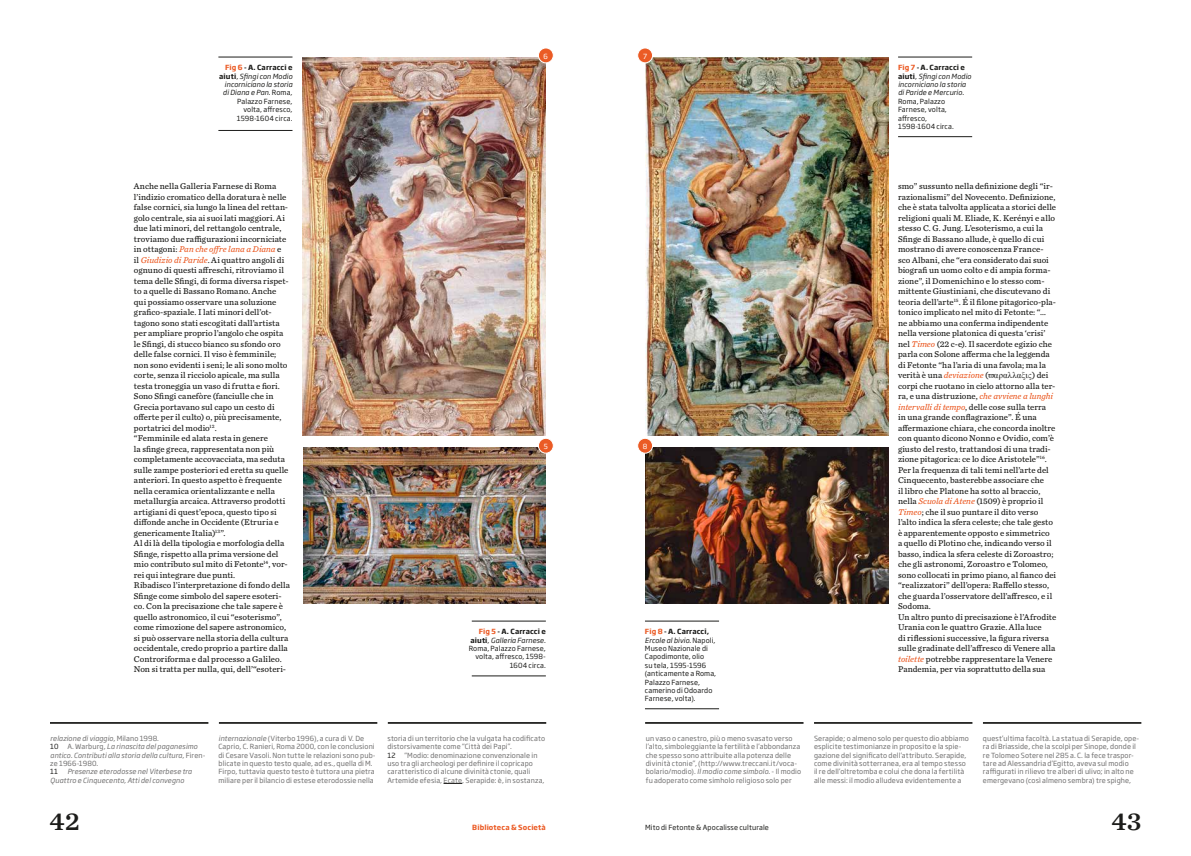
<style>
.page{position:relative;width:1191px;height:856px;background:#fff}
.page>*{position:absolute;margin:0;border:0;box-sizing:border-box;transform-origin:0 0}
.t1{font:26.25px "Chronicle Text G1 Semi";color:#1d1d1b}
.t2{font:8.75px/10.5px "Chronicle Text G4";letter-spacing:.005em;color:#1d1d1b}
.t3{font:7px/8.4px "Soho Gothic Pro";letter-spacing:.015em;color:#706f6f}
.t4{font:7px/8.4px "Soho Gothic Pro";letter-spacing:.015em;color:#1d1d1b;text-align:right}
.t5{font:italic 7px/8.4px "Soho Gothic Pro";letter-spacing:.01em;color:#706f6f}
.t6{font:700 7px "Soho Gothic Pro";letter-spacing:.015em;color:#eb5b25}
.t7{font:7px "Soho Gothic Pro";color:#fff}
.s1{font-weight:700;color:#eb5b25}
.s2{font-weight:700}
.s3{font-style:italic}
.s4{font-style:italic;color:#eb5b25}
.s5{font-family:"Times New Roman"}
.s6{font-style:normal}
.s7{font-style:normal;color:#1d1d1b}
</style>
<div class="page">
<svg style="left:443px;top:783px;width:19px;height:1px"></svg>
<hr style="left:645px;top:722px;width:158px;height:2px;background:#1d1d1b">
<hr style="left:50px;top:722px;width:158px;height:2px;background:#1d1d1b">
<hr style="left:814px;top:722px;width:158px;height:2px;background:#1d1d1b">
<hr style="left:219px;top:722px;width:158px;height:2px;background:#1d1d1b">
<hr style="left:983px;top:722px;width:158px;height:2px;background:#1d1d1b">
<hr style="left:388px;top:722px;width:158px;height:2px;background:#1d1d1b">
<img style="left:303px;top:447px;width:243px;height:156px">
<img style="left:646px;top:447px;width:243px;height:156px">
<img style="left:303px;top:57px;width:243px;height:378px">
<img style="left:645px;top:57px;width:243px;height:378px">
<div style="left:538px;top:48px;width:15px;height:15px;background:#eb5b25;border-radius:50%"></div>
<div style="left:538px;top:48px;width:16px;height:15px;border:1px solid #fff;border-radius:50%"></div>
<div style="left:538px;top:438px;width:15px;height:15px;background:#eb5b25;border-radius:50%"></div>
<div style="left:538px;top:438px;width:16px;height:15px;border:1px solid #fff;border-radius:50%"></div>
<div style="left:637px;top:48px;width:15px;height:15px;background:#eb5b25;border-radius:50%"></div>
<div style="left:637px;top:48px;width:16px;height:15px;border:1px solid #fff;border-radius:50%"></div>
<div style="left:637px;top:438px;width:15px;height:15px;background:#eb5b25;border-radius:50%"></div>
<div style="left:637px;top:438px;width:16px;height:15px;border:1px solid #fff;border-radius:50%"></div>
<hr style="left:218px;top:130px;width:74px;height:1px;background:#1d1d1b">
<hr style="left:218px;top:57px;width:74px;height:1px;background:#1d1d1b">
<hr style="left:472px;top:675px;width:74px;height:1px;background:#1d1d1b">
<hr style="left:472px;top:620px;width:74px;height:1px;background:#1d1d1b">
<hr style="left:645px;top:708px;width:74px;height:1px;background:#1d1d1b">
<hr style="left:645px;top:620px;width:74px;height:1px;background:#1d1d1b">
<hr style="left:898px;top:136px;width:74px;height:1px;background:#1d1d1b">
<hr style="left:898px;top:57px;width:74px;height:1px;background:#1d1d1b">
<p class="t4" style="left:219px;top:63px;width:75px"><span class="s1">Fig 6</span> <span class="s2">- A. Carracci e aiuti</span>, <span class="s3">Sfingi con Modio incorniciano la storia di Diana e Pan</span>. Roma,<br>Palazzo Farnese, volta, affresco,<br>1598-1604 circa.</p>
<p class="t7" style="left:543px;top:51px;width:6px">6</p>
<p class="t7" style="left:643px;top:51px;width:6px">7</p>
<p class="t4" style="left:898px;top:63px;width:75px;text-align:left"><span class="s1">Fig 7</span> <span class="s2">- A. Carracci e aiuti</span>, <span class="s3">Sfingi con Modio incorniciano la storia di Paride e Mercurio</span>.<br>Roma, Palazzo<br>Farnese, volta, affresco,<br>1598-1604 circa.</p>
<p class="t2" style="left:134px;top:180px;width:158px">Anche nella Galleria Farnese di Roma l’indizio cromatico della doratura è nelle false cornici, sia lungo la linea del rettan&shy;golo centrale, sia ai suoi lati maggiori. Ai due lati minori, del rettangolo centrale, troviamo due raffigurazioni incorniciate in ottagoni: <span class="s4">Pan che offre lana a Diana</span> e<br>il <span class="s4">Giudizio di Paride</span>. Ai quattro angoli di ognuno di questi affreschi, ritroviamo il tema delle Sfingi, di forma diversa rispet&shy;to a quelle di Bassano Romano. Anche qui possiamo osservare una soluzione grafico-spaziale. I lati minori dell’ot&shy;tagono sono stati escogitati dall’artista per ampliare proprio l’angolo che ospita le Sfingi, di stucco bianco su sfondo oro delle false cornici. Il viso è femminile; non sono evidenti i seni; le ali sono molto corte, senza il ricciolo apicale, ma sulla testa troneggia un vaso di frutta e fiori.<br>Sono Sfingi canefòre (fanciulle che in Grecia portavano sul capo un cesto di offerte per il culto) o, più precisamente, portatrici del modio<sup>12</sup>.<br>“Femminile ed alata resta in genere<br>la sfinge greca, rappresentata non più completamente accovacciata, ma seduta sulle zampe posteriori ed eretta su quelle anteriori. In questo aspetto è frequente nella ceramica orientalizzante e nella metallurgia arcaica. Attraverso prodotti artigiani di quest’epoca, questo tipo si diffonde anche in Occidente (Etruria e genericamente Italia)<sup>13</sup>”.<br>Al di là della tipologia e morfologia della Sfinge, rispetto alla prima versione del mio contributo sul mito di Fetonte<sup>14</sup>, vor&shy;rei qui integrare due punti.<br>Ribadisco l’interpretazione di fondo della Sfinge come simbolo del sapere esoteri&shy;co. Con la precisazione che tale sapere è quello astronomico, il cui “esoterismo”, come rimozione del sapere astronomico, si può osservare nella storia della cultura occidentale, credo proprio a partire dalla Controriforma e dal processo a Galileo.<br>Non si tratta per nulla, qui, dell’“esoteri-</p>
<p class="t2" style="left:898px;top:180px;width:160px">smo” sussunto nella definizione degli “ir&shy;razionalismi” del Novecento. Definizione, che è stata talvolta applicata a storici delle religioni quali M. Eliade, K. Kerényi e allo stesso C. G. Jung. L’esoterismo, a cui la Sfinge di Bassano allude, è quello di cui mostrano di avere conoscenza France&shy;sco Albani, che “era considerato dai suoi biografi un uomo colto e di ampia forma&shy;zione”, il Domenichino e lo stesso com&shy;mittente Giustiniani, che discutevano di teoria dell’arte<sup>15</sup>. É il filone pitagorico-pla&shy;tonico implicato nel mito di Fetonte: “… ne abbiamo una conferma indipendente nella versione platonica di questa ‘crisi’ nel <span class="s4">Timeo</span> (22 c-e). Il sacerdote egizio che parla con Solone afferma che la leggenda di Fetonte “ha l’aria di una favola; ma la verità è una <span class="s4">deviazione</span> ( <span class="s5">αραλλαξις</span>) dei corpi che ruotano in cielo attorno alla ter&shy;ra, e una distruzione, <span class="s4">che avviene a lunghi intervalli di tempo</span>, delle cose sulla terra<br>in una grande conflagrazione”. É una affermazione chiara, che concorda inoltre con quanto dicono Nonno e Ovidio, com’è giusto del resto, trattandosi di una tradi&shy;zione pitagorica: ce lo dice Aristotele”<sup>16</sup>.<br>Per la frequenza di tali temi nell’arte del Cinquecento, basterebbe associare che<br>il libro che Platone ha sotto al braccio, nella <span class="s4">Scuola di Atene</span> (1509) è proprio il <span class="s4">Timeo</span>; che il suo puntare il dito verso l’alto indica la sfera celeste; che tale gesto è apparentemente opposto e simmetrico<br>a quello di Plotino che, indicando verso il basso, indica la sfera celeste di Zoroastro; che gli astronomi, Zoroastro e Tolomeo, sono collocati in primo piano, al fianco dei “realizzatori” dell’opera: Raffello stesso, che guarda l’osservatore dell’affresco, e il Sodoma.<br>Un altro punto di precisazione è l’Afrodite Urania con le quattro Grazie. Alla luce<br>di riflessioni successive, la figura riversa sulle gradinate dell’affresco di Venere alla <span class="s4">toilette</span> potrebbe rappresentare la Venere Pandemia, per via soprattutto della sua</p>
<p class="t7" style="left:643px;top:441px;width:6px">8</p>
<p class="t7" style="left:544px;top:441px;width:6px">5</p>
<p class="t4" style="left:469px;top:627px;width:79px"><span class="s1">Fig 5</span> <span class="s2">- A. Carracci e aiuti</span>, <span class="s3">Galleria Farnese</span>.<br>Roma, Palazzo Farnese, volta, affresco, 1598-<br>1604 circa.</p>
<p class="t4" style="left:645px;top:627px;width:73px;text-align:left"><span class="s1">Fig 8</span> <span class="s2">- A. Carracci,<br></span><span class="s3">Ercole al bivio</span>. Napoli,<br>Museo Nazionale di<br>Capodimonte, olio<br>su tela, 1595-1596 (anticamente a Roma,<br>Palazzo Farnese, camerino di Odoardo<br>Farnese, volta).</p>
<p class="t5" style="left:50px;top:733px;width:110px">relazione di viaggio<span class="s6">, Milano 1998.<br></span><span class="s7">10</span></p>
<p class="t5" style="left:50px;top:742px;width:157px;text-indent:17px"><span class="s6">A. Warburg,</span> La rinascita del paganesimo antico. Contributi alla storia della cultura<span class="s6">, Firen&shy;ze 1966-1980.</span></p>
<p class="t4" style="left:50px;top:767px;width:9px">11</p>
<p class="t5" style="left:50px;top:767px;width:143px;text-indent:17px">Presenze eterodosse nel Viterbese tra<br>Quattro e Cinquecento, Atti del convegno</p>
<p class="t3" style="left:387px;top:733px;width:159px">storia di un territorio che la vulgata ha codificato distorsivamente come “Città dei Papi”.</p>
<p class="t4" style="left:387px;top:750px;width:10px">12</p>
<p class="t3" style="left:218px;top:733px;width:159px"><span class="s3">internazionale</span> (Viterbo 1996), a cura di V. De Caprio, C. Ranieri, Roma 2000, con le conclusioni di Cesare Vasoli. Non tutte le relazioni sono pub&shy;blicate in questo testo quale, ad es., quella di M.<br>Firpo, tuttavia questo testo è tuttora una pietra miliare per il bilancio di estese eterodossie nella</p>
<p class="t3" style="left:814px;top:733px;width:156px">Serapide; o almeno solo per questo dio abbiamo esplicite testimonianze in proposito e la spie&shy;gazione del significato dell’attributo. Serapide, come divinità sotterranea, era al tempo stesso il re dell’oltretomba e colui che dona la fertilità alle messi: il modio alludeva evidentemente a</p>
<p class="t3" style="left:645px;top:733px;width:157px">un vaso o canestro, più o meno svasato verso l’alto, simboleggiante la fertilità e l’abbondanza che spesso sono attribuite alla potenza delle divinità ctonie”, (http://www.treccani.it/voca&shy;bolario/modio). <span class="s3">Il modio come simbolo</span>. - Il modio fu adoperato come simholo religioso solo per</p>
<p class="t3" style="left:387px;top:750px;width:159px;text-indent:17px">“Modio: denominazione convenzionale in uso tra gli archeologi per definire il copricapo caratteristico di alcune divinità ctonie, quali Artemide efesia, Ecate, Serapide: è, in sostanza,</p>
<p class="t3" style="left:983px;top:733px;width:158px">quest’ultima facoltà. La statua di Serapide, ope&shy;ra di Briasside, che la scolpì per Sinope, donde il re Tolomeo Sotere nel 285 a. C. la fece traspor&shy;tare ad Alessandria d’Egitto, aveva sul modio raffigurati in rilievo tre alberi di ulivo; in alto ne emergevano (così almeno sembra) tre spighe,</p>
<h1 class="t1" style="left:50px;top:800px;width:32px">42</h1>
<p class="t6" style="left:472px;top:821px;width:75px">Biblioteca &amp; Società</p>
<h1 class="t1" style="left:1111px;top:800px;width:31px">43</h1>
<p class="t4" style="left:645px;top:822px;width:125px">Mito di Fetonte &amp; Apocalisse culturale</p>
</div>
